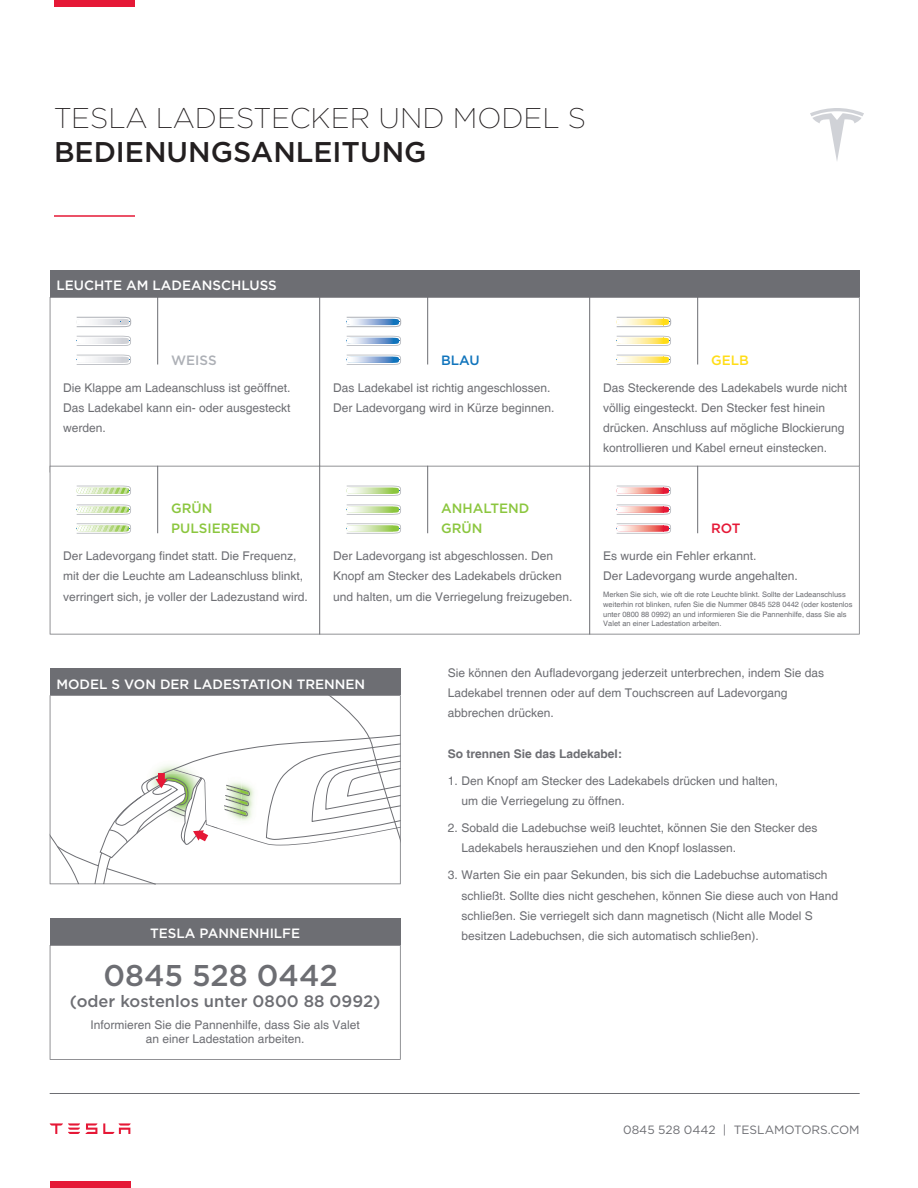
<style>
.page{position:relative;width:918px;height:1188px;background:#fff}
.page>*{position:absolute;margin:0;border:0;box-sizing:border-box;transform-origin:0 0}
.t1{font:500 30px "Gotham";color:#6d6e73}
.t2{font:200 28.5px "Gotham";color:#231f20}
.t3{font:500 28.5px "Gotham";color:#231f20}
.t4{font:500 16.5px "Gotham";color:#6d6e73}
.t5{font:500 13.5px "Gotham";color:#fff}
.t6{font:500 13.5px/20.2px "Gotham";color:#8bc63e}
.t7{font:500 13.5px "Gotham";color:#adb0b6}
.t8{font:500 13.5px "Gotham";color:#1074bc}
.t9{font:500 13.5px "Gotham";color:#ffdd17}
.t10{font:500 13.5px "Gotham";color:#e51836}
.t11{font:12px/20.2px "Helvetica";color:#6d6e73}
.t12{font:12px "Gotham";color:#6d6e73}
.t13{font:700 12px "Helvetica";color:#6d6e73}
.t14{font:7.5px/9.8px "Helvetica";color:#6d6e73}
</style>
<div class="page">
<svg style="left:50px;top:945px;width:351px;height:115px"></svg>
<svg style="left:50px;top:297px;width:810px;height:169px"></svg>
<hr style="left:589px;top:297px;width:1px;height:175px;background:#6d6e73">
<hr style="left:319px;top:297px;width:1px;height:175px;background:#6d6e73">
<div style="left:50px;top:270px;width:810px;height:27px;background:#6d6e73"></div>
<div style="left:50px;top:668px;width:351px;height:27px;background:#6d6e73"></div>
<div style="left:50px;top:918px;width:351px;height:27px;background:#6d6e73"></div>
<div style="left:54px;top:0;width:81px;height:7px;background:#e51836"></div>
<div style="left:50px;top:1181px;width:81px;height:7px;background:#e51836"></div>
<svg style="left:50px;top:1123px;width:81px;height:11px"></svg>
<hr style="left:54px;top:215px;width:81px;height:2px;background:#e51836">
<svg style="left:810px;top:108px;width:54px;height:53px"></svg>
<hr style="left:427px;top:297px;width:1px;height:67px;background:#6d6e73">
<hr style="left:697px;top:297px;width:1px;height:67px;background:#6d6e73">
<hr style="left:157px;top:297px;width:1px;height:67px;background:#6d6e73">
<svg style="left:50px;top:466px;width:810px;height:168px"></svg>
<hr style="left:589px;top:466px;width:1px;height:168px;background:#6d6e73">
<hr style="left:319px;top:466px;width:1px;height:168px;background:#6d6e73">
<hr style="left:427px;top:466px;width:1px;height:67px;background:#6d6e73">
<hr style="left:697px;top:466px;width:1px;height:67px;background:#6d6e73">
<hr style="left:157px;top:466px;width:1px;height:67px;background:#6d6e73">
<hr style="left:50px;top:1093px;width:810px;height:1px;background:#6d6e73">
<svg style="left:346px;top:317px;width:55px;height:10px"></svg>
<svg style="left:347px;top:336px;width:54px;height:10px"></svg>
<svg style="left:347px;top:355px;width:54px;height:10px"></svg>
<img style="left:347px;top:318px;width:46px;height:8px">
<img style="left:347px;top:319px;width:46px;height:6px">
<img style="left:347px;top:337px;width:46px;height:8px">
<img style="left:347px;top:338px;width:46px;height:6px">
<img style="left:347px;top:356px;width:46px;height:1px">
<img style="left:347px;top:357px;width:46px;height:6px">
<svg style="left:616px;top:317px;width:55px;height:10px"></svg>
<img style="left:617px;top:318px;width:46px;height:8px">
<img style="left:617px;top:319px;width:46px;height:6px">
<svg style="left:617px;top:336px;width:54px;height:10px"></svg>
<img style="left:617px;top:337px;width:46px;height:8px">
<img style="left:617px;top:338px;width:46px;height:6px">
<svg style="left:617px;top:355px;width:54px;height:10px"></svg>
<img style="left:617px;top:356px;width:46px;height:1px">
<img style="left:617px;top:357px;width:46px;height:6px">
<svg style="left:76px;top:317px;width:55px;height:10px"></svg>
<svg style="left:77px;top:336px;width:54px;height:10px"></svg>
<svg style="left:77px;top:355px;width:54px;height:10px"></svg>
<img style="left:77px;top:318px;width:46px;height:8px">
<img style="left:77px;top:319px;width:46px;height:6px">
<img style="left:77px;top:337px;width:46px;height:8px">
<img style="left:77px;top:338px;width:46px;height:6px">
<img style="left:77px;top:356px;width:46px;height:1px">
<img style="left:77px;top:357px;width:46px;height:6px">
<svg style="left:347px;top:505px;width:54px;height:10px"></svg>
<svg style="left:347px;top:523px;width:54px;height:11px"></svg>
<svg style="left:347px;top:486px;width:54px;height:10px"></svg>
<img style="left:347px;top:487px;width:46px;height:1px">
<img style="left:347px;top:488px;width:46px;height:6px">
<img style="left:347px;top:506px;width:46px;height:1px">
<img style="left:347px;top:507px;width:46px;height:6px">
<img style="left:347px;top:525px;width:46px;height:7px">
<svg style="left:617px;top:486px;width:54px;height:10px"></svg>
<img style="left:617px;top:487px;width:46px;height:1px">
<img style="left:617px;top:488px;width:46px;height:6px">
<svg style="left:617px;top:505px;width:54px;height:10px"></svg>
<img style="left:617px;top:506px;width:46px;height:1px">
<img style="left:617px;top:507px;width:46px;height:6px">
<svg style="left:617px;top:523px;width:54px;height:11px"></svg>
<img style="left:617px;top:525px;width:46px;height:7px">
<svg style="left:77px;top:486px;width:54px;height:10px"></svg>
<svg style="left:77px;top:505px;width:54px;height:10px"></svg>
<svg style="left:77px;top:523px;width:54px;height:11px"></svg>
<svg style="left:50px;top:695px;width:351px;height:190px"></svg>
<h2 class="t2" style="left:54px;top:100px;width:534px">TESLA LADESTECKER UND MODEL S</h2>
<h2 class="t3" style="left:54px;top:133px;width:374px">BEDIENUNGSANLEITUNG</h2>
<p class="t5" style="left:56px;top:277px;width:222px">LEUCHTE AM LADEANSCHLUSS</p>
<p class="t7" style="left:171px;top:351px;width:47px">WEISS</p>
<p class="t11" style="left:63px;top:378px;width:229px;text-align:justify">Die Klappe am Ladeanschluss ist geöffnet.<br>Das Ladekabel kann ein- oder ausgesteckt werden.</p>
<p class="t8" style="left:441px;top:351px;width:40px">BLAU</p>
<p class="t11" style="left:333px;top:378px;width:223px">Das Ladekabel ist richtig angeschlossen.<br>Der Ladevorgang wird in Kürze beginnen.</p>
<p class="t6" style="left:171px;top:498px;width:91px">GRÜN<br>PULSIEREND</p>
<p class="t11" style="left:63px;top:546px;width:246px">Der Ladevorgang findet statt. Die Frequenz, mit der die Leuchte am Ladeanschluss blinkt, verringert sich, je voller der Ladezustand wird.</p>
<p class="t6" style="left:441px;top:498px;width:90px">ANHALTEND<br>GRÜN</p>
<p class="t11" style="left:333px;top:546px;width:241px">Der Ladevorgang ist abgeschlossen. Den<br>Knopf am Stecker des Ladekabels drücken und halten, um die Verriegelung freizugeben.</p>
<p class="t9" style="left:711px;top:351px;width:39px">GELB</p>
<p class="t11" style="left:603px;top:378px;width:246px">Das Steckerende des Ladekabels wurde nicht völlig eingesteckt. Den Stecker fest hinein drücken. Anschluss auf mögliche Blockierung kontrollieren und Kabel erneut einstecken.</p>
<p class="t10" style="left:711px;top:520px;width:31px">ROT</p>
<p class="t11" style="left:603px;top:546px;width:196px">Es wurde ein Fehler erkannt.<br>Der Ladevorgang wurde angehalten.</p>
<p class="t14" style="left:603px;top:590px;width:251px">Merken Sie sich, wie oft die rote Leuchte blinkt. Sollte der Ladeanschluss weiterhin rot blinken, rufen Sie die Nummer 0845 528 0442 (oder kostenlos unter 0800 88 0992) an und informieren Sie die Pannenhilfe, dass Sie als Valet an einer Ladestation arbeiten.</p>
<p class="t5" style="left:56px;top:675px;width:310px">MODEL S VON DER LADESTATION TRENNEN</p>
<p class="t5" style="left:150px;top:925px;width:152px">TESLA PANNENHILFE</p>
<h1 class="t1" style="left:104px;top:955px;width:236px">0845 528 0442</h1>
<h3 class="t4" style="left:70px;top:991px;width:312px">(oder kostenlos unter 0800 88 0992)</h3>
<p class="t11" style="left:90px;top:1018px;width:271px;line-height:14.2px;text-align:center">Informieren Sie die Pannenhilfe, dass Sie als Valet an einer Ladestation arbeiten.</p>
<p class="t11" style="left:448px;top:663px;width:378px">Sie können den Aufladevorgang jederzeit unterbrechen, indem Sie das<br>Ladekabel trennen oder auf dem Touchscreen auf Ladevorgang abbrechen drücken.</p>
<p class="t13" style="left:448px;top:746px;width:176px">So trennen Sie das Ladekabel:</p>
<p class="t11" style="left:461px;top:771px;width:318px;text-indent:-14px">1. Den Knopf am Stecker des Ladekabels drücken und halten, um die Verriegelung zu öffnen.</p>
<p class="t11" style="left:461px;top:818px;width:358px;text-indent:-14px">2. Sobald die Ladebuchse weiß leuchtet, können Sie den Stecker des<br>Ladekabels herausziehen und den Knopf loslassen.</p>
<p class="t11" style="left:461px;top:865px;width:378px;text-indent:-14px">3. Warten Sie ein paar Sekunden, bis sich die Ladebuchse automatisch schließt. Sollte dies nicht geschehen, können Sie diese auch von Hand schließen. Sie verriegelt sich dann magnetisch (Nicht alle Model S besitzen Ladebuchsen, die sich automatisch schließen).</p>
<p class="t12" style="left:623px;top:1122px;width:238px">0845 528 0442 | TESLAMOTORS.COM</p>
</div>
